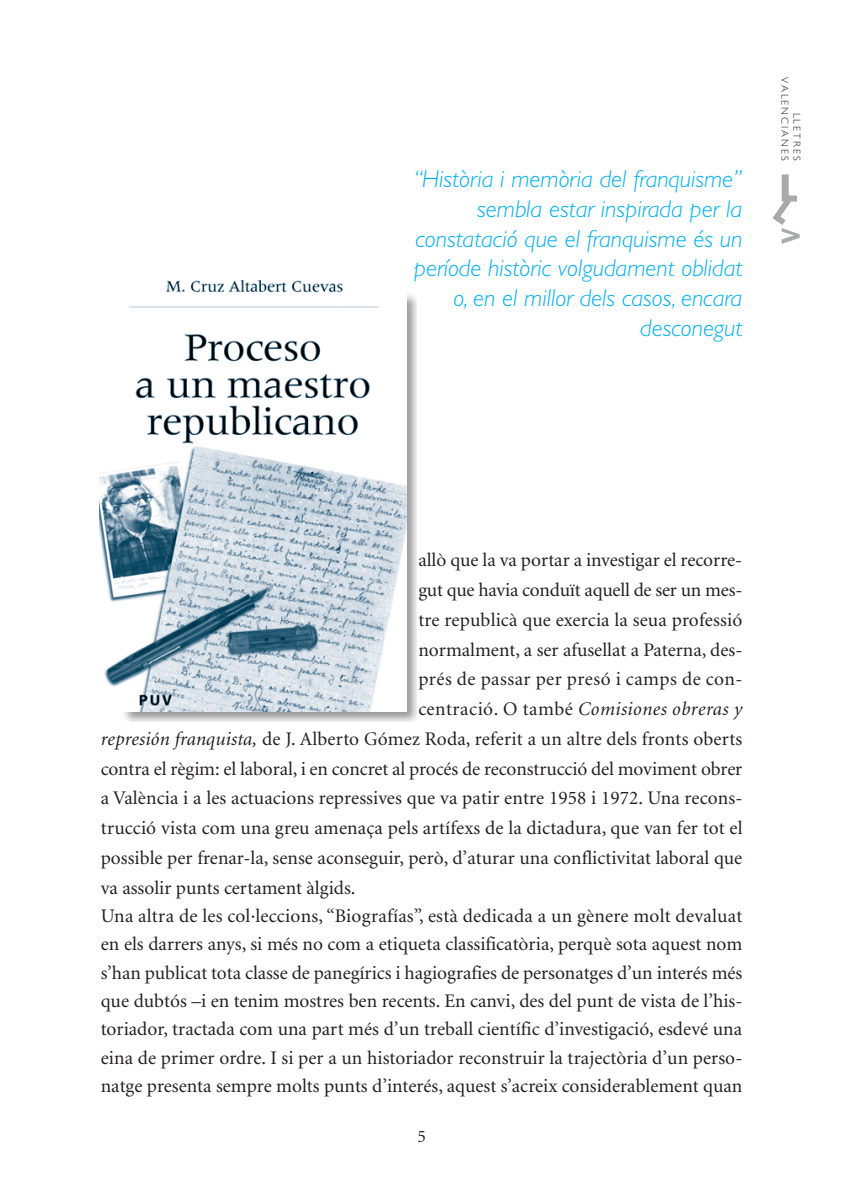
<style>
.page{position:relative;width:842px;height:1190px;background:#fff}
.page>*{position:absolute;margin:0;border:0;box-sizing:border-box;transform-origin:0 0}
.t1{font:italic 300 24.5px/29.8px "Gill Sans";color:#00aeef;text-align:right}
.t2{font:19.25px "Minion";color:#231f20}
.t3{font:italic 19.25px "Minion";letter-spacing:.025em;color:#231f20}
.t4{font:19.25px "Minion";letter-spacing:.025em;color:#231f20}
.t5{font:17.5px "Minion";color:#231f20}
.t6{font:300 10.15px/12.2px "Gill Sans";letter-spacing:.2em;color:#231f20;text-align:right}
.s1{font-style:normal}
.s2{font-style:italic}
</style>
<div class="page">
<svg style="left:772px;top:174px;width:27px;height:70px"></svg>
<img style="left:124px;top:295px;width:292px;height:427px">
<img style="left:99px;top:280px;width:308px;height:432px">
<p class="t1" style="left:413px;top:167px;width:331px">“Història i memòria del franquisme” sembla estar inspirada per la constatació que el franquisme és un període històric volgudament oblidat o, en el millor dels casos, encara desconegut</p>
<p class="t6" style="left:802px;top:77px;width:85px;rotate:90deg">LLETRES<br>VALENCIANES</p>
<p class="t2" style="left:418px;top:553px;width:325px">allò que la va portar a investigar el recorre-</p>
<p class="t2" style="left:418px;top:582px;width:325px">gut que havia conduït aquell de ser un mes-</p>
<p class="t2" style="left:418px;top:612px;width:325px">tre republicà que exercia la seua professió</p>
<p class="t2" style="left:418px;top:642px;width:325px">normalment, a ser afusellat a Paterna, des-</p>
<p class="t4" style="left:418px;top:672px;width:325px">prés de passar per presó i camps de con-</p>
<p class="t3" style="left:418px;top:701px;width:325px"><span class="s1">centració. O també</span> Comisiones obreras y</p>
<p class="t2" style="left:101px;top:731px;width:643px"><span class="s2">represión franquista,</span> de J. Alberto Gómez Roda, referit a un altre dels fronts oberts</p>
<p class="t2" style="left:101px;top:761px;width:643px">contra el règim: el laboral, i en concret al procés de reconstrucció del moviment obrer</p>
<p class="t2" style="left:101px;top:791px;width:643px">a València i a les actuacions repressives que va patir entre 1958 i 1972. Una recons-</p>
<p class="t2" style="left:101px;top:820px;width:643px">trucció vista com una greu amenaça pels artífexs de la dictadura, que van fer tot el</p>
<p class="t2" style="left:101px;top:850px;width:643px">possible per frenar-la, sense aconseguir, però, d’aturar una conflictivitat laboral que</p>
<p class="t2" style="left:101px;top:880px;width:256px">va assolir punts certament àlgids.</p>
<p class="t2" style="left:101px;top:908px;width:643px">Una altra de les col·leccions, “Biografías”, està dedicada a un gènere molt devaluat</p>
<p class="t2" style="left:101px;top:937px;width:643px">en els darrers anys, si més no com a etiqueta classificatòria, perquè sota aquest nom</p>
<p class="t2" style="left:101px;top:965px;width:643px">s’han publicat tota classe de panegírics i hagiografies de personatges d’un interés més</p>
<p class="t2" style="left:101px;top:993px;width:643px">que dubtós –i en tenim mostres ben recents. En canvi, des del punt de vista de l’his-</p>
<p class="t2" style="left:101px;top:1022px;width:643px">toriador, tractada com una part més d’un treball científic d’investigació, esdevé una</p>
<p class="t2" style="left:101px;top:1050px;width:643px">eina de primer ordre. I si per a un historiador reconstruir la trajectòria d’un perso-</p>
<p class="t2" style="left:101px;top:1078px;width:643px">natge presenta sempre molts punts d’interés, aquest s’acreix considerablement quan</p>
<p class="t5" style="left:417px;top:1129px;width:10px">5</p>
</div>
